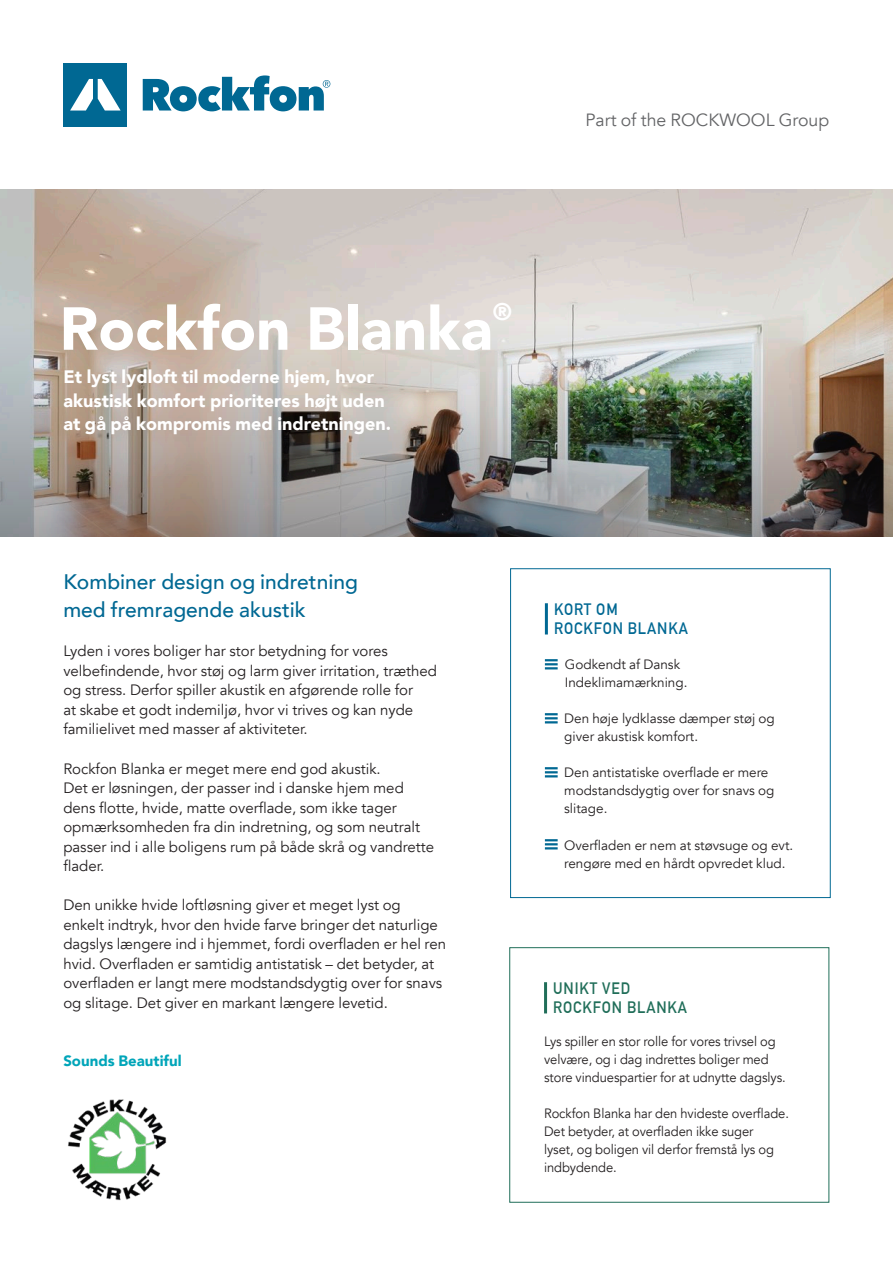
<style>
.page{position:relative;width:893px;height:1263px;background:#fff}
.page>*{position:absolute;margin:0;border:0;box-sizing:border-box;transform-origin:0 0}
.t1{font:900 60px "Avenir";color:#fff}
.t2{font:900 24px "Avenir";color:#fff}
.t3{font:500 21px/27.3px "Avenir";color:#006893}
.t4{font:900 18px/23.4px "Avenir";color:#fff}
.t5{font:17.7px "Avenir";color:#636466}
.t6{font:700 16.2px/19.5px "DIN Alternate";letter-spacing:.06em;color:#206e59;scale:.93 1}
.t7{font:700 16.2px/19.5px "DIN Alternate";letter-spacing:.06em;color:#006893;scale:.93 1}
.t8{font:15px/19.5px "Avenir";color:#231f20}
.t9{font:900 15px "Avenir";color:#00a5b9}
.t10{font:13.5px/18px "Avenir";letter-spacing:-.005em;color:#231f20;scale:.96 1}
.t11{font:13.5px/18px "Avenir";letter-spacing:-.005em;color:#231f20}
</style>
<div class="page">
<div style="left:64px;top:63px;width:63px;height:63px;background:#006893"></div>
<svg style="left:70px;top:79px;width:51px;height:32px"></svg>
<svg style="left:143px;top:75px;width:187px;height:36px"></svg>
<img style="left:0;top:189px;width:893px;height:115px">
<img style="left:68px;top:1099px;width:99px;height:102px">
<img style="left:0;top:304px;width:893px;height:233px">
<hr style="left:545px;top:603px;width:3px;height:31px;background:#006893">
<svg style="left:545px;top:659px;width:13px;height:10px"></svg>
<svg style="left:545px;top:713px;width:13px;height:10px"></svg>
<svg style="left:545px;top:767px;width:13px;height:10px"></svg>
<svg style="left:545px;top:839px;width:13px;height:10px"></svg>
<div style="left:510px;top:568px;width:320px;height:330px;border:1px solid #006893"></div>
<hr style="left:544px;top:982px;width:3px;height:31px;background:#206e59">
<div style="left:509px;top:947px;width:320px;height:255px;border:1px solid #206e59"></div>
<p class="t5" style="left:585px;top:110px;width:245px">Part of the ROCKWOOL Group</p>
<h1 class="t1" style="left:60px;top:277px;width:435px">Rockfon Blanka</h1>
<h2 class="t2" style="left:493px;top:291px;width:21px">®</h2>
<p class="t4" style="left:63px;top:365px;width:329px">Et lyst lydloft til moderne hjem, hvor akustisk komfort prioriteres højt uden at gå på kompromis med indretningen.</p>
<h3 class="t3" style="left:63px;top:567px;width:296px">Kombiner design og indretning med fremragende akustik</h3>
<p class="t8" style="left:63px;top:642px;width:375px">Lyden i vores boliger har stor betydning for vores velbefindende, hvor støj og larm giver irritation, træthed og stress. Derfor spiller akustik en afgørende rolle for<br>at skabe et godt indemiljø, hvor vi trives og kan nyde familielivet med masser af aktiviteter.</p>
<p class="t8" style="left:63px;top:759px;width:372px">Rockfon Blanka er meget mere end god akustik.<br>Det er løsningen, der passer ind i danske hjem med dens flotte, hvide, matte overflade, som ikke tager opmærksomheden fra din indretning, og som neutralt passer ind i alle boligens rum på både skrå og vandrette flader.</p>
<p class="t8" style="left:63px;top:895px;width:384px">Den unikke hvide loftløsning giver et meget lyst og<br>enkelt indtryk, hvor den hvide farve bringer det naturlige dagslys længere ind i hjemmet, fordi overfladen er hel ren hvid. Overfladen er samtidig antistatisk – det betyder, at overfladen er langt mere modstandsdygtig over for snavs og slitage. Det giver en markant længere levetid.</p>
<p class="t9" style="left:63px;top:1048px;width:120px">Sounds Beautiful</p>
<p class="t7" style="left:554px;top:598px;width:145px">KORT OM<br>ROCKFON BLANKA</p>
<p class="t11" style="left:565px;top:656px;width:124px">Godkendt af Dansk<br>Indeklimamærkning.</p>
<p class="t11" style="left:564px;top:710px;width:212px">Den høje lydklasse dæmper støj og giver akustisk komfort.</p>
<p class="t11" style="left:564px;top:764px;width:212px">Den antistatiske overflade er mere modstandsdygtig over for snavs og slitage.</p>
<p class="t11" style="left:564px;top:836px;width:231px">Overfladen er nem at støvsuge og evt. rengøre med en hårdt opvredet klud.</p>
<p class="t6" style="left:553px;top:977px;width:145px">UNIKT VED<br>ROCKFON BLANKA</p>
<p class="t10" style="left:544px;top:1033px;width:253px">Lys spiller en stor rolle for vores trivsel og velvære, og i dag indrettes boliger med store vinduespartier for at udnytte dagslys.</p>
<p class="t10" style="left:544px;top:1105px;width:257px">Rockfon Blanka har den hvideste overflade.<br>Det betyder, at overfladen ikke suger<br>lyset, og boligen vil derfor fremstå lys og indbydende.</p>
</div>
